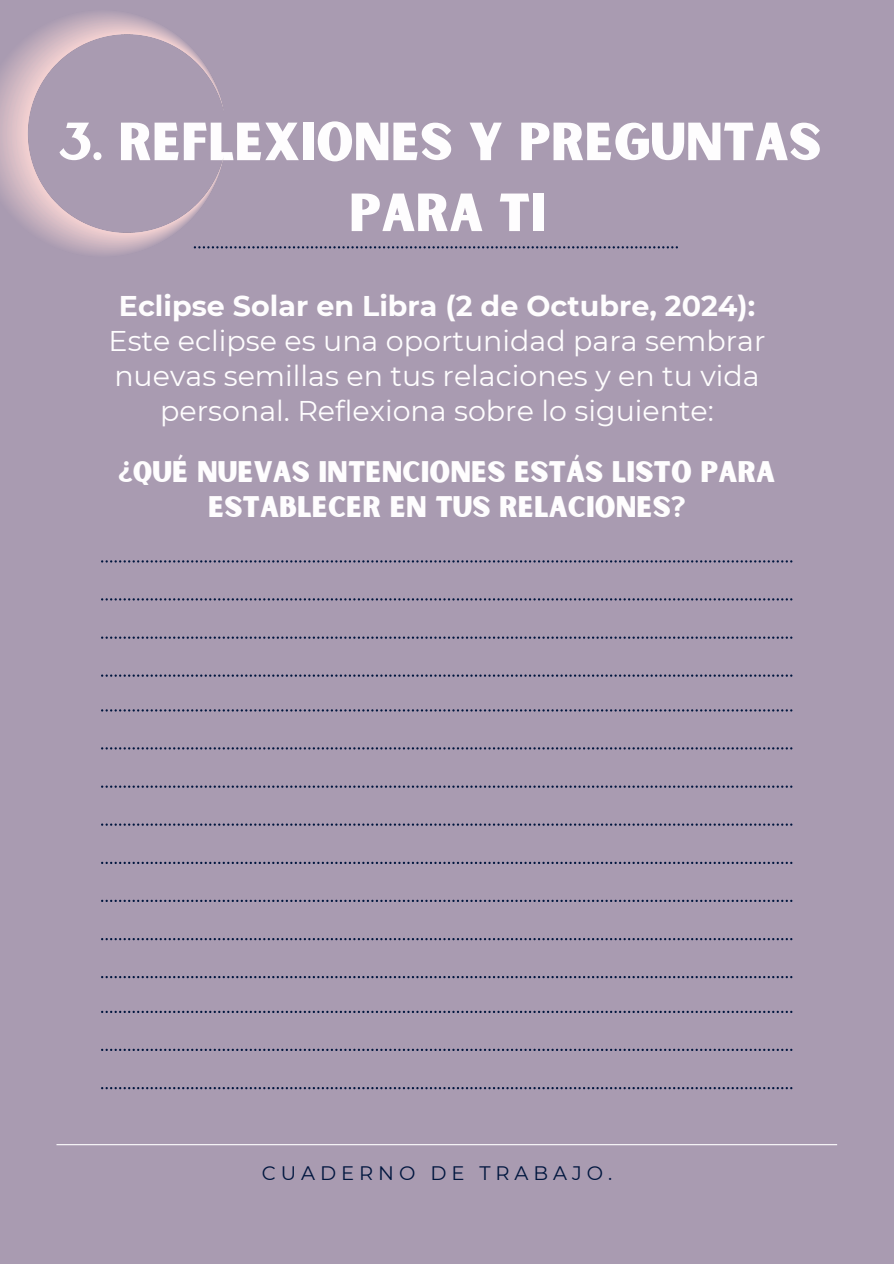
<style>
.page{position:relative;width:894px;height:1264px;background:#fff}
.page>*{position:absolute;margin:0;border:0;box-sizing:border-box;transform-origin:0 0}
.t1{font:51.15px/70.8px "Sunborn Sans One";color:#fefdfe;text-align:center}
.t2{font:28.5px/34.8px "Montserrat";color:#fefdfe;text-align:center}
.t3{font:28.5px/34.8px "Sunborn Sans One";color:#fefdfe;text-align:center}
.t4{font:19.5px "Montserrat";letter-spacing:.255em;color:#00163e}
.s1{font-weight:700}
</style>
<div class="page">
<div style="left:0;top:0;width:893px;height:1263px;background:#a99bb1"></div>
<hr style="left:56px;top:1144px;width:780px;height:1px;background:#fefdfe">
<svg style="left:225px;top:246px;width:452px;height:2px"></svg>
<svg style="left:101px;top:560px;width:691px;height:2px"></svg>
<svg style="left:101px;top:598px;width:691px;height:2px"></svg>
<svg style="left:101px;top:636px;width:691px;height:2px"></svg>
<svg style="left:101px;top:674px;width:691px;height:2px"></svg>
<svg style="left:101px;top:709px;width:691px;height:2px"></svg>
<svg style="left:101px;top:747px;width:691px;height:2px"></svg>
<svg style="left:101px;top:785px;width:691px;height:2px"></svg>
<svg style="left:101px;top:823px;width:691px;height:2px"></svg>
<svg style="left:101px;top:861px;width:691px;height:3px"></svg>
<svg style="left:101px;top:899px;width:691px;height:3px"></svg>
<svg style="left:101px;top:938px;width:691px;height:2px"></svg>
<svg style="left:101px;top:976px;width:691px;height:2px"></svg>
<svg style="left:101px;top:1010px;width:691px;height:3px"></svg>
<svg style="left:101px;top:1048px;width:691px;height:2px"></svg>
<svg style="left:101px;top:1087px;width:691px;height:2px"></svg>
<img style="left:0;top:13px;width:223px;height:241px">
<h2 class="t1" style="left:58px;top:109px;width:764px">3. REFLEXIONES Y PREGUNTAS<br>PARA TI</h2>
<p class="t2" style="left:109px;top:288px;width:658px"><span class="s1">Eclipse Solar en Libra (2 de Octubre, 2024):<br></span>Este eclipse es una oportunidad para sembrar nuevas semillas en tus relaciones y en tu vida personal. Reflexiona sobre lo siguiente:</p>
<p class="t3" style="left:118px;top:456px;width:658px">¿QUÉ NUEVAS INTENCIONES ESTÁS LISTO PARA<br>ESTABLECER EN TUS RELACIONES?</p>
<h1 class="t4" style="left:262px;top:1160px;width:352px">CUADERNO DE TRABAJO.</h1>
</div>
